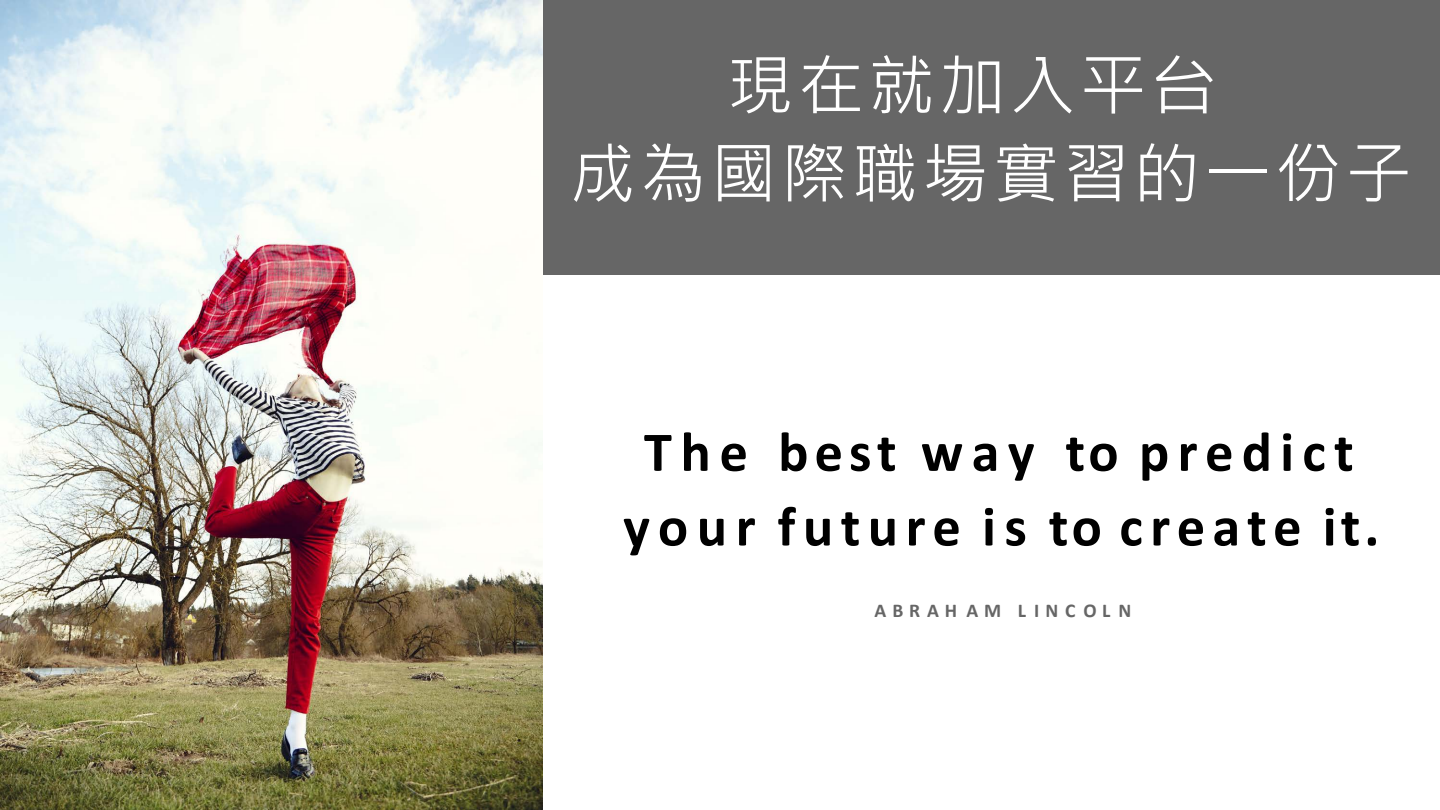
<style>
.page{position:relative;width:1440px;height:810px;background:#fff}
.page>*{position:absolute;margin:0;border:0;box-sizing:border-box;transform-origin:0 0}
.t1{font:66px "Microsoft Jheng Hei";letter-spacing:.07em;color:#fff}
.t2{font:700 56.5px/74.7px "Calibri";letter-spacing:.13em;color:#000;text-align:center}
.t3{font:700 19.6px "Calibri";letter-spacing:.31em;color:#666}
</style>
<div class="page">
<div style="left:0;top:0;width:1440px;height:275px;background:#666"></div>
<img style="left:0;top:0;width:542px;height:810px">
<p class="t1" style="left:727px;top:44px;width:491px">現在就加入平台</p>
<p class="t1" style="left:570px;top:132px;width:844px">成為國際職場實習的一份子</p>
<p class="t2" style="left:623px;top:415px;width:758px">The best way to predict your future is to create it.</p>
<p class="t3" style="left:875px;top:598px;width:258px">ABRAH AM LINCOLN</p>
</div>
